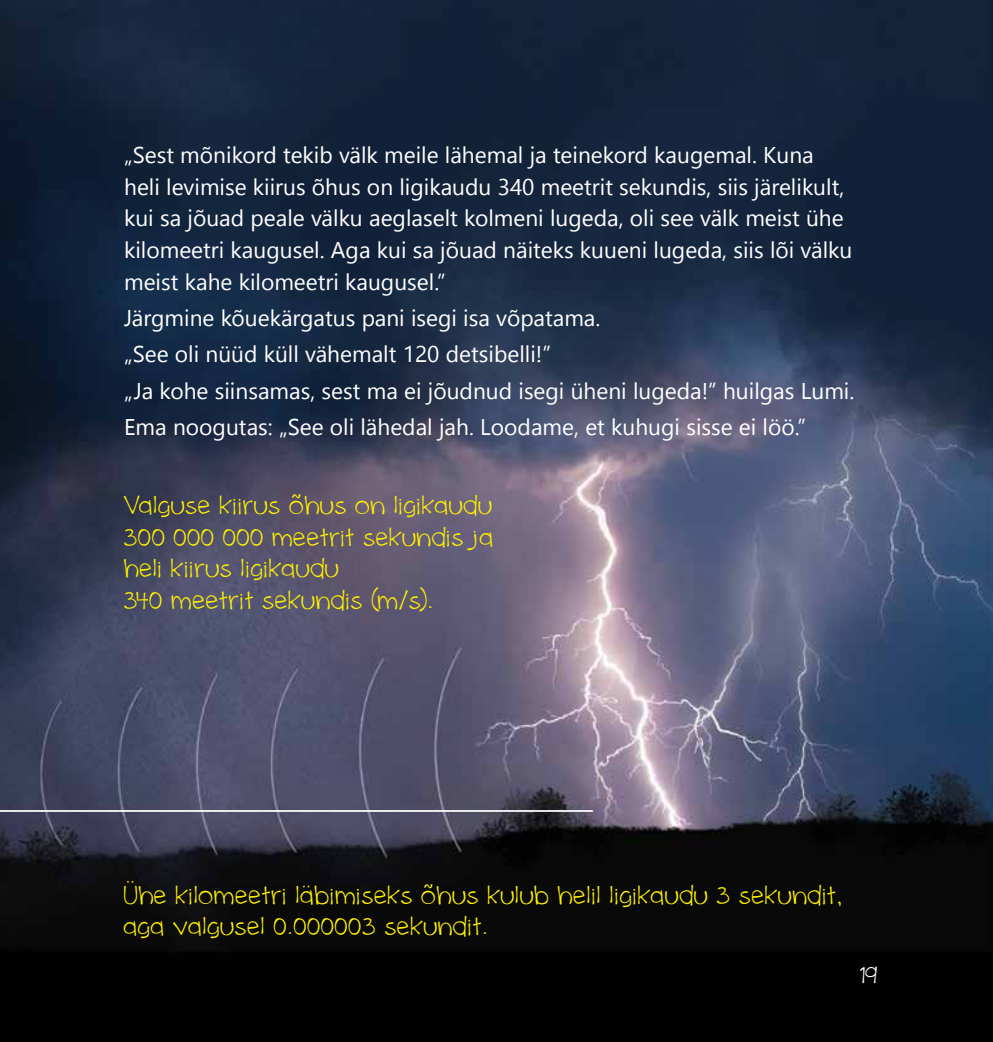
<style>
.page{position:relative;width:993px;height:1042px;background:#fff}
.page>*{position:absolute;margin:0;border:0;box-sizing:border-box;transform-origin:0 0}
.t1{font:26.25px/31.5px "cinnamoncake";letter-spacing:.04em;color:#fff200}
.t2{font:24.5px "cinnamoncake";color:#fff}
.t3{font:22.75px/31.5px "Segoe UI Historic";color:#fff}
</style>
<div class="page">
<img style="left:0;top:0;width:992px;height:1042px">
<hr style="left:0;top:810px;width:592px;height:2px;background:#fff">
<p class="t3" style="left:124px;top:140px;width:729px">„Sest mõnikord tekib välk meile lähemal ja teinekord kaugemal. Kuna heli levimise kiirus õhus on ligikaudu 340 meetrit sekundis, siis järelikult, kui sa jõuad peale välku aeglaselt kolmeni lugeda, oli see välk meist ühe kilomeetri kaugusel. Aga kui sa jõuad näiteks kuueni lugeda, siis lõi välku meist kahe kilomeetri kaugusel.”</p>
<p class="t3" style="left:124px;top:300px;width:731px;line-height:36.4px">Järgmine kõuekärgatus pani isegi isa võpatama.<br>„See oli nüüd küll vähemalt 120 detsibelli!”<br>„Ja kohe siinsamas, sest ma ei jõudnud isegi üheni lugeda!” huilgas Lumi.<br>Ema noogutas: „See oli lähedal jah. Loodame, et kuhugi sisse ei löö.”</p>
<p class="t1" style="left:124px;top:489px;width:370px">Valguse kiirus õhus on ligikaudu<br>300 000 000 meetrit sekundis ja heli kiirus ligikaudu<br>340 meetrit sekundis (m/s).</p>
<p class="t1" style="left:124px;top:878px;width:719px">Ühe kilomeetri läbimiseks õhus kulub helil ligikaudu 3 sekundit, aga valgusel 0.000003 sekundit.</p>
<p class="t2" style="left:860px;top:959px;width:19px">19</p>
</div>
